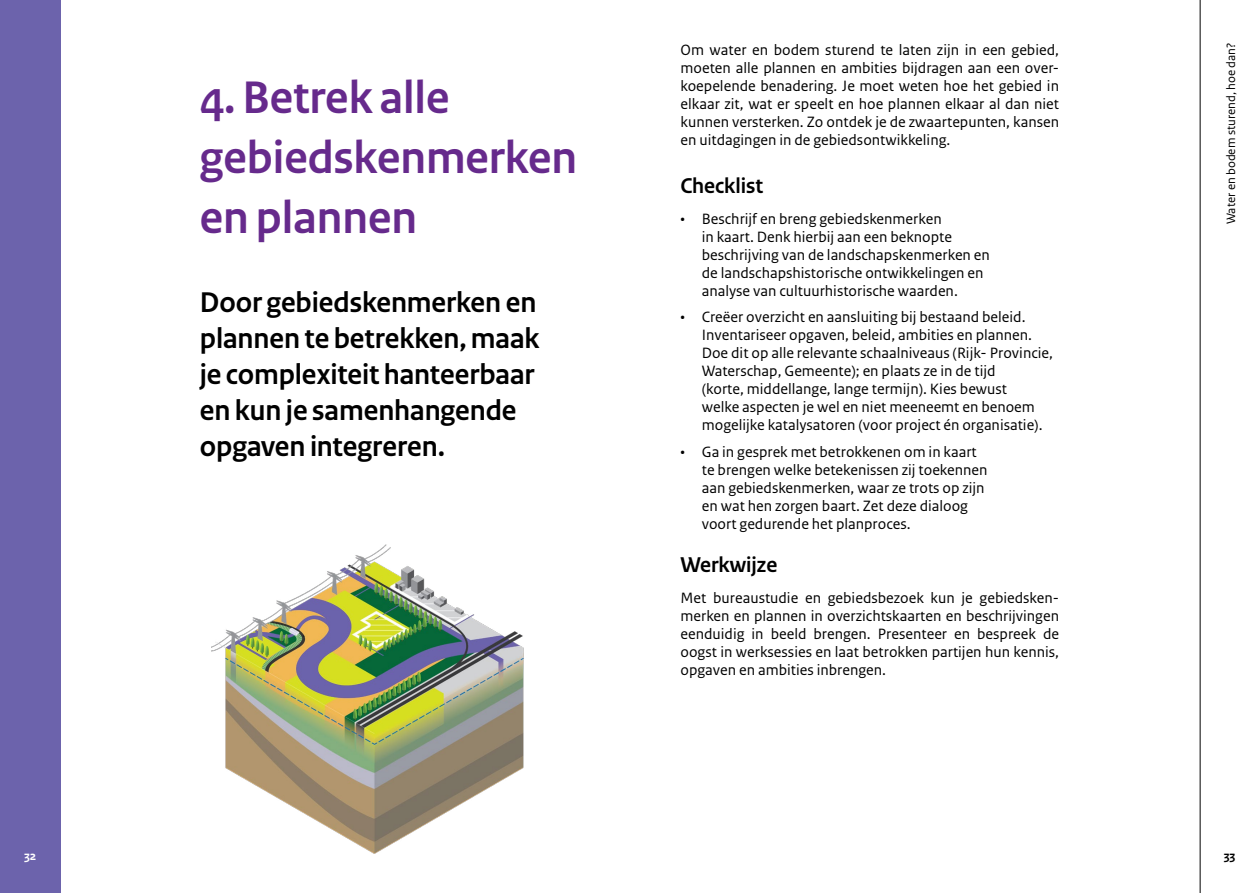
<style>
.page{position:relative;width:1259px;height:893px;background:#fff}
.page>*{position:absolute;margin:0;border:0;box-sizing:border-box;transform-origin:0 0}
.t1{font:700 48px/60px "Rijksoverheid Sans Heading";color:#662a8c}
.t2{font:700 30px/36px "Rijksoverheid Sans Heading";color:#000}
.t3{font:700 22.5px "Rijksoverheid Sans Heading";color:#000}
.t4{font:15.75px/18px "Rijksoverheid Sans Text";color:#000}
.t5{font:12.75px "Rijksoverheid Sans Text";color:#000}
.t6{font:700 12.75px "Rijksoverheid Sans Text";color:#fff}
.t7{font:700 12.75px "Rijksoverheid Sans Text";color:#000}
</style>
<div class="page">
<hr style="left:1199px;top:0;width:1px;height:893px;background:#000">
<div style="left:0;top:0;width:60px;height:893px;background:#6c63ac"></div>
<img style="left:211px;top:544px;width:313px;height:310px">
<h1 class="t1" style="left:200px;top:68px;width:379px">4. Betrek alle gebiedskenmerken en plannen</h1>
<h2 class="t2" style="left:200px;top:284px;width:341px">Door gebiedskenmerken en plannen te betrekken, maak je complexiteit hanteerbaar en kun je samenhangende opgaven integreren.</h2>
<p class="t4" style="left:680px;top:41px;width:380px;text-align:justify">Om water en bodem sturend te laten zijn in een gebied, moeten alle plannen en ambities bijdragen aan een over&shy;koepelende benadering. Je moet weten hoe het gebied in elkaar zit, wat er speelt en hoe plannen elkaar al dan niet kunnen versterken. Zo ontdek je de zwaartepunten, kansen en uitdagingen in de gebiedsontwikkeling.</p>
<h3 class="t3" style="left:680px;top:173px;width:84px">Checklist</h3>
<p class="t4" style="left:702px;top:210px;width:290px;text-indent:-21px">• Beschrijf en breng gebiedskenmerken<br>in kaart. Denk hierbij aan een beknopte beschrijving van de landschapskenmerken en de landschapshistorische ontwikkelingen en analyse van cultuurhistorische waarden.</p>
<p class="t4" style="left:702px;top:308px;width:353px;text-indent:-21px">• Creëer overzicht en aansluiting bij bestaand beleid.<br>Inventariseer opgaven, beleid, ambities en plannen.<br>Doe dit op alle relevante schaalniveaus (Rijk- Provincie, Waterschap, Gemeente); en plaats ze in de tijd<br>(korte, middellange, lange termijn). Kies bewust<br>welke aspecten je wel en niet meeneemt en benoem mogelijke katalysatoren (voor project én organisatie).</p>
<p class="t4" style="left:702px;top:443px;width:287px;text-indent:-21px">• Ga in gesprek met betrokkenen om in kaart te brengen welke betekenissen zij toekennen aan gebiedskenmerken, waar ze trots op zijn en wat hen zorgen baart. Zet deze dialoog voort gedurende het planproces.</p>
<h3 class="t3" style="left:680px;top:552px;width:98px">Werkwijze</h3>
<p class="t4" style="left:680px;top:589px;width:380px;text-align:justify">Met bureaustudie en gebiedsbezoek kun je gebiedsken&shy;merken en plannen in overzichtskaarten en beschrijvingen eenduidig in beeld brengen. Presenteer en bespreek de oogst in werksessies en laat betrokken partijen hun kennis, opgaven en ambities inbrengen.</p>
<p class="t5" style="left:1223px;top:224px;width:183px;rotate:-90deg">Water en bodem sturend, hoe dan?</p>
<p class="t6" style="left:24px;top:849px;width:14px">32</p>
<p class="t7" style="left:1223px;top:849px;width:13px">33</p>
</div>
